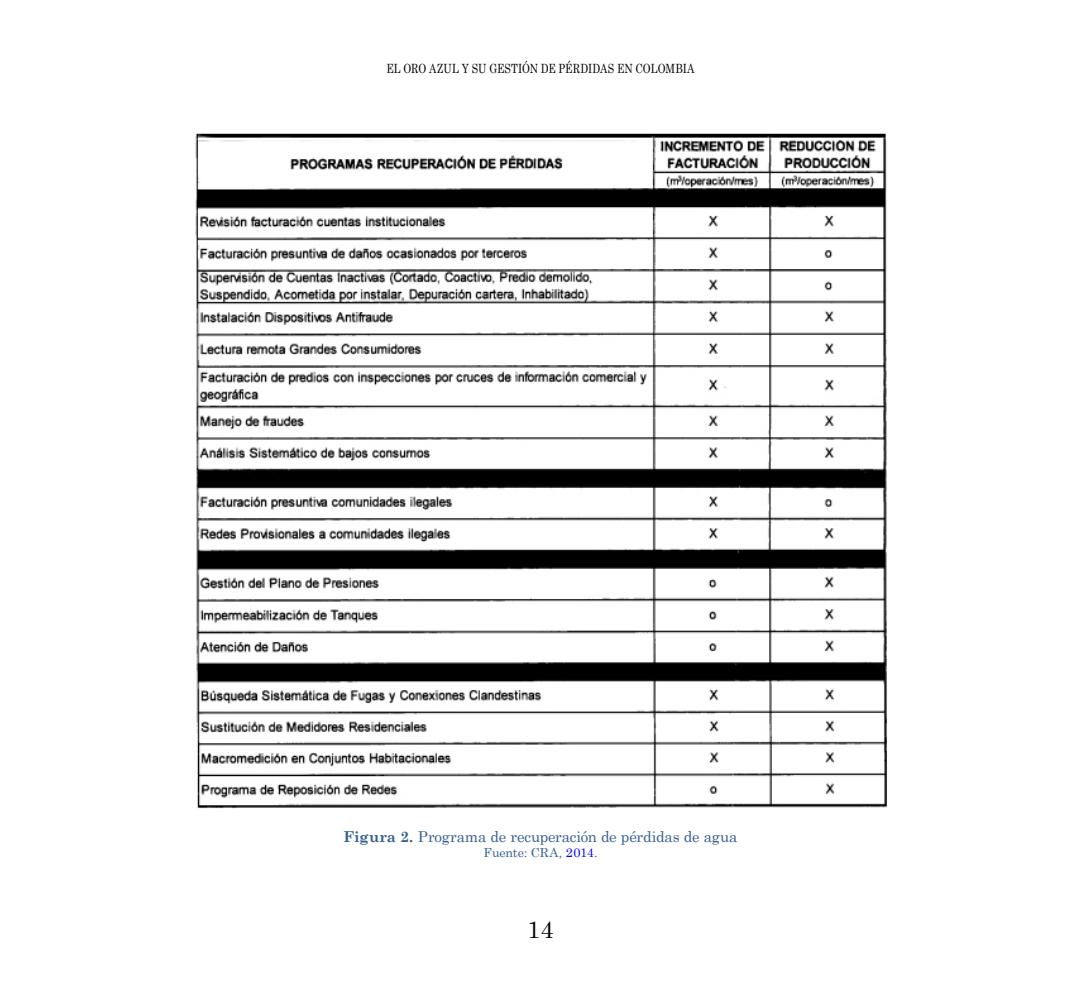
<style>
.page{position:relative;width:1081px;height:993px;background:#fff}
.page>*{position:absolute;margin:0;border:0;box-sizing:border-box;transform-origin:0 0}
.t1{font:23.75px "Century Schoolbook";color:#000}
.Figura{font:15px "Century Schoolbook";letter-spacing:-.01em;color:#365f91}
.t2{font:12.75px "Century Schoolbook";letter-spacing:.005em;color:#000;scale:.8 1}
.Fuente{font:12.5px "Century Schoolbook";letter-spacing:-.005em;color:#365f91}
.s1{font-weight:700}
.s2{color:#00f}
</style>
<div class="page">
<img style="left:195px;top:133px;width:692px;height:675px">
<p class="t2" style="left:386px;top:58px;width:147px">El Oro Azul y su Gesti</p>
<p class="t2" style="left:522px;top:58px;width:73px">ón de Pérdidas</p>
<p class="t2" style="left:617px;top:58px;width:43px">en Colombia</p>
<p class="Figura" style="left:343px;top:824px;width:395px"><span class="s1">Figura 2.</span> Programa de recuperación de pérdidas de agua</p>
<p class="Fuente" style="left:483px;top:842px;width:116px">Fuente: CRA, <span class="s2">2014</span>.</p>
<h1 class="t1" style="left:527px;top:908px;width:28px">14</h1>
</div>
